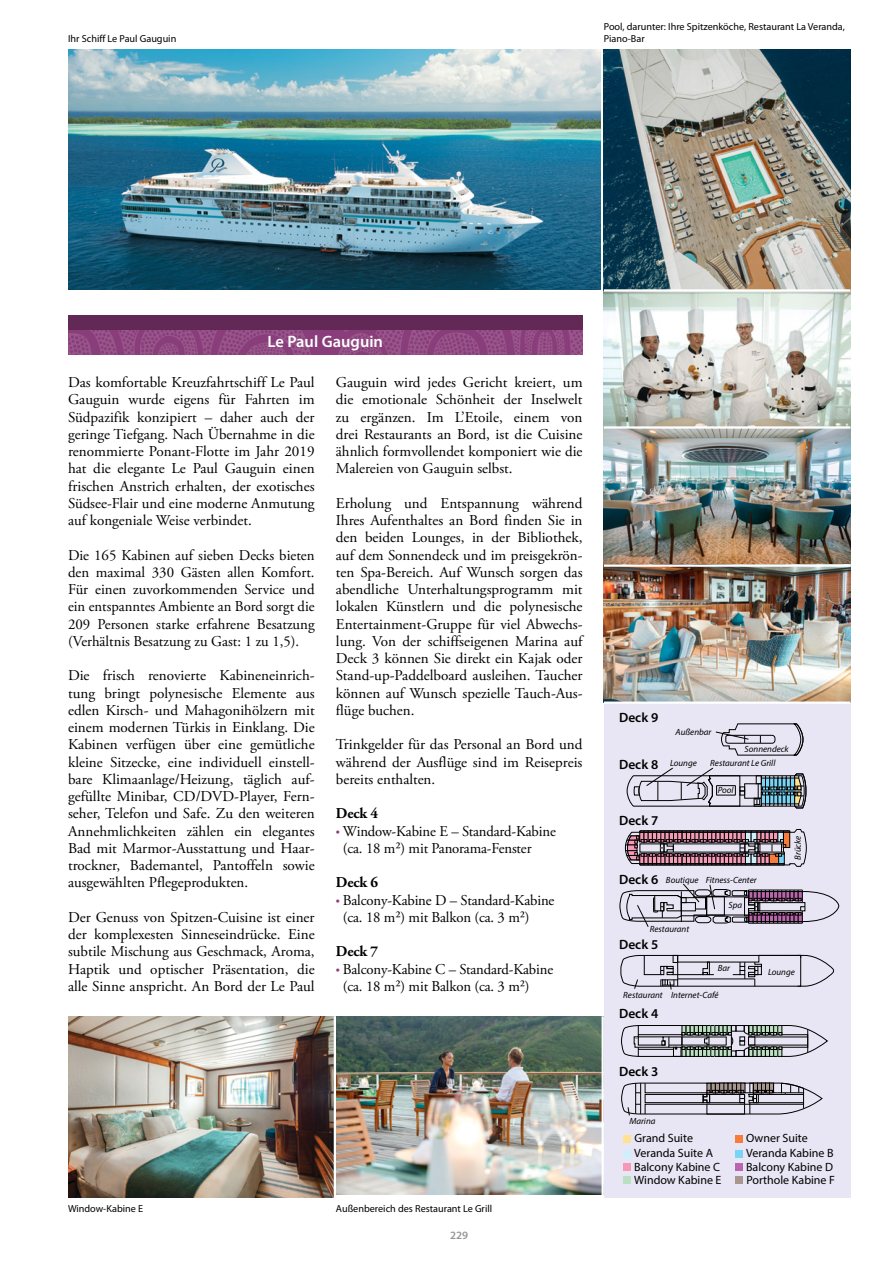
<style>
.page{position:relative;width:893px;height:1263px;background:#fff}
.page>*{position:absolute;margin:0;border:0;box-sizing:border-box;transform-origin:0 0}
.t1{font:600 16.5px "Myriad Pro";color:#fff}
.t2{font:15px/17.2px "Adobe Garamond Pro";color:#000;text-align:justify}
.t3{font:700 15px "Adobe Garamond Pro";letter-spacing:-.01em;color:#000}
.t4{font:600 13.5px "Myriad Pro";color:#000}
.t5{font:12px "Myriad Pro";color:#000}
.t6{font:600 11.25px "Myriad Pro";color:#9a9897}
.t7{font:10.2px/12.3px "Myriad Pro";color:#000}
.t8{font:italic 9px "Myriad Pro";color:#000}
.s1{font-family:"Myriad Pro";color:#893e7b}
</style>
<div class="page">
<img style="left:68px;top:330px;width:515px;height:25px">
<div style="left:68px;top:315px;width:515px;height:15px;background:#622957"></div>
<img style="left:68px;top:49px;width:536px;height:240px">
<hr style="left:601px;top:49px;width:2px;height:275px;background:#fff">
<img style="left:336px;top:1016px;width:266px;height:179px">
<img style="left:68px;top:1016px;width:266px;height:182px">
<div style="left:604px;top:704px;width:246px;height:494px;background:#e8e6f4"></div>
<div style="left:623px;top:1149px;width:8px;height:8px;background:#d0effc"></div>
<div style="left:735px;top:1149px;width:8px;height:8px;background:#79d4f6"></div>
<div style="left:623px;top:1163px;width:8px;height:8px;background:#f699b7"></div>
<div style="left:735px;top:1163px;width:8px;height:8px;background:#ba66ac"></div>
<div style="left:623px;top:1176px;width:8px;height:8px;background:#bbe0c1"></div>
<div style="left:735px;top:1176px;width:8px;height:8px;background:#a89790"></div>
<svg style="left:621px;top:1025px;width:207px;height:32px"></svg>
<svg style="left:625px;top:829px;width:182px;height:38px"></svg>
<svg style="left:619px;top:883px;width:220px;height:44px"></svg>
<svg style="left:620px;top:955px;width:214px;height:35px"></svg>
<div style="left:748px;top:1036px;width:7px;height:9px;border:1px solid #000"></div>
<hr style="left:682px;top:1045px;width:44px;height:1px;background:#000">
<hr style="left:682px;top:1036px;width:44px;height:1px;background:#000">
<svg style="left:715px;top:723px;width:89px;height:33px"></svg>
<svg style="left:626px;top:767px;width:181px;height:42px"></svg>
<svg style="left:621px;top:1082px;width:202px;height:34px"></svg>
<div style="left:623px;top:1135px;width:8px;height:8px;background:#ffe290"></div>
<div style="left:735px;top:1135px;width:8px;height:7px;background:#f77c3b"></div>
<img style="left:604px;top:292px;width:246px;height:409px">
<img style="left:604px;top:49px;width:246px;height:240px">
<hr style="left:604px;top:426px;width:246px;height:3px;background:#fff">
<hr style="left:604px;top:564px;width:246px;height:3px;background:#fff">
<p class="t7" style="left:68px;top:33px;width:110px">Ihr Schiff Le Paul Gauguin</p>
<p class="t7" style="left:604px;top:20px;width:243px">Pool, darunter: Ihre Spitzenköche, Restaurant La Veranda,<br>Piano-Bar</p>
<p class="t1" style="left:267px;top:333px;width:117px">Le Paul Gauguin</p>
<p class="t2" style="left:68px;top:374px;width:248px">Das komfortable Kreuzfahrtschiff Le Paul Gauguin wurde eigens für Fahrten im Südpazifik konzipiert – daher auch der geringe Tiefgang. Nach Übernahme in die renommierte Ponant-Flotte im Jahr 2019 hat die elegante Le Paul Gauguin einen frischen Anstrich erhalten, der exotisches Südsee-Flair und eine moderne Anmutung auf kongeniale Weise verbindet.</p>
<p class="t2" style="left:68px;top:547px;width:248px">Die 165 Kabinen auf sieben Decks bieten den maximal 330 Gästen allen Komfort.<br>Für einen zuvorkommenden Service und ein entspanntes Ambiente an Bord sorgt die 209 Personen starke erfahrene Besatzung (Verhältnis Besatzung zu Gast: 1 zu 1,5).</p>
<p class="t2" style="left:68px;top:667px;width:248px">Die frisch renovierte Kabineneinrich&shy;tung bringt polynesische Elemente aus edlen Kirsch- und Mahagonihölzern mit einem modernen Türkis in Einklang. Die Kabinen verfügen über eine gemütliche kleine Sitzecke, eine individuell einstell&shy;bare Klimaanlage/Heizung, täglich auf&shy;gefüllte Minibar, CD/DVD-Player, Fern&shy;seher, Telefon und Safe. Zu den weiteren Annehmlichkeiten zählen ein elegantes Bad mit Marmor-Ausstattung und Haar&shy;trockner, Bademantel, Pantoffeln sowie ausgewählten Pflegeprodukten.</p>
<p class="t2" style="left:68px;top:909px;width:248px">Der Genuss von Spitzen-Cuisine ist einer der komplexesten Sinneseindrücke. Eine subtile Mischung aus Geschmack, Aroma, Haptik und optischer Präsentation, die alle Sinne anspricht. An Bord der Le Paul</p>
<p class="t2" style="left:336px;top:374px;width:248px">Gauguin wird jedes Gericht kreiert, um die emotionale Schönheit der Inselwelt zu ergänzen. Im L’Etoile, einem von drei Restaurants an Bord, ist die Cuisine ähnlich formvollendet komponiert wie die Malereien von Gauguin selbst.</p>
<p class="t2" style="left:336px;top:495px;width:248px">Erholung und Entspannung während Ihres Aufenthaltes an Bord finden Sie in den beiden Lounges, in der Bibliothek, auf dem Sonnendeck und im preisgekrön&shy;ten Spa-Bereich. Auf Wunsch sorgen das abendliche Unterhaltungsprogramm mit lokalen Künstlern und die polynesische Entertainment-Gruppe für viel Abwechs&shy;lung. Von der schiffseigenen Marina auf Deck 3 können Sie direkt ein Kajak oder Stand-up-Paddelboard ausleihen. Taucher können auf Wunsch spezielle Tauch-Aus&shy;flüge buchen.</p>
<p class="t2" style="left:336px;top:736px;width:248px">Trinkgelder für das Personal an Bord und während der Ausflüge sind im Reisepreis bereits enthalten.</p>
<p class="t3" style="left:336px;top:805px;width:44px">Deck 4</p>
<p class="t2" style="left:343px;top:823px;width:214px;text-indent:-7px"><span class="s1">•</span> Window-Kabine E – Standard-Kabine (ca. 18 m²) mit Panorama-Fenster</p>
<p class="t3" style="left:336px;top:874px;width:44px">Deck 6</p>
<p class="t2" style="left:343px;top:892px;width:213px;text-indent:-7px"><span class="s1">•</span> Balcony-Kabine D – Standard-Kabine (ca. 18 m²) mit Balkon (ca. 3 m²)</p>
<p class="t3" style="left:336px;top:943px;width:44px">Deck 7</p>
<p class="t2" style="left:343px;top:961px;width:212px;text-indent:-7px"><span class="s1">•</span> Balcony-Kabine C – Standard-Kabine (ca. 18 m²) mit Balkon (ca. 3 m²)</p>
<p class="t7" style="left:68px;top:1203px;width:77px">Window-Kabine E</p>
<p class="t7" style="left:336px;top:1203px;width:158px">Außenbereich des Restaurant Le Grill</p>
<p class="t6" style="left:450px;top:1229px;width:20px">229</p>
<p class="t4" style="left:619px;top:708px;width:41px">Deck 9</p>
<p class="t4" style="left:619px;top:755px;width:41px">Deck 8</p>
<p class="t8" style="left:676px;top:727px;width:37px">Außenbar</p>
<p class="t8" style="left:710px;top:757px;width:67px">Restaurant Le Grill</p>
<p class="t8" style="left:744px;top:743px;width:46px">Sonnendeck</p>
<p class="t8" style="left:670px;top:757px;width:28px">Lounge</p>
<p class="t8" style="left:718px;top:784px;width:17px">Pool</p>
<p class="t4" style="left:619px;top:812px;width:41px">Deck 7</p>
<p class="t4" style="left:619px;top:870px;width:41px">Deck 6</p>
<p class="t8" style="left:706px;top:874px;width:52px">Fitness-Center</p>
<p class="t8" style="left:729px;top:900px;width:15px">Spa</p>
<p class="t8" style="left:666px;top:874px;width:34px">Boutique</p>
<p class="t8" style="left:792px;top:860px;width:26px;rotate:-90deg">Brücke</p>
<p class="t8" style="left:650px;top:923px;width:41px">Restaurant</p>
<p class="t4" style="left:619px;top:935px;width:41px">Deck 5</p>
<p class="t8" style="left:718px;top:962px;width:14px">Bar</p>
<p class="t8" style="left:623px;top:989px;width:97px">Restaurant Internet-Café</p>
<p class="t4" style="left:619px;top:1005px;width:41px">Deck 4</p>
<p class="t4" style="left:619px;top:1062px;width:41px">Deck 3</p>
<p class="t8" style="left:768px;top:966px;width:28px">Lounge</p>
<p class="t8" style="left:629px;top:1115px;width:28px">Marina</p>
<p class="t5" style="left:634px;top:1131px;width:60px">Grand Suite</p>
<p class="t5" style="left:746px;top:1130px;width:63px">Owner Suite</p>
<p class="t5" style="left:634px;top:1145px;width:80px">Veranda Suite A</p>
<p class="t5" style="left:746px;top:1146px;width:89px">Veranda Kabine B</p>
<p class="t5" style="left:634px;top:1159px;width:88px">Balcony Kabine C</p>
<p class="t5" style="left:746px;top:1159px;width:89px">Balcony Kabine D</p>
<p class="t5" style="left:634px;top:1173px;width:89px">Window Kabine E</p>
<p class="t5" style="left:746px;top:1173px;width:90px">Porthole Kabine F</p>
</div>
